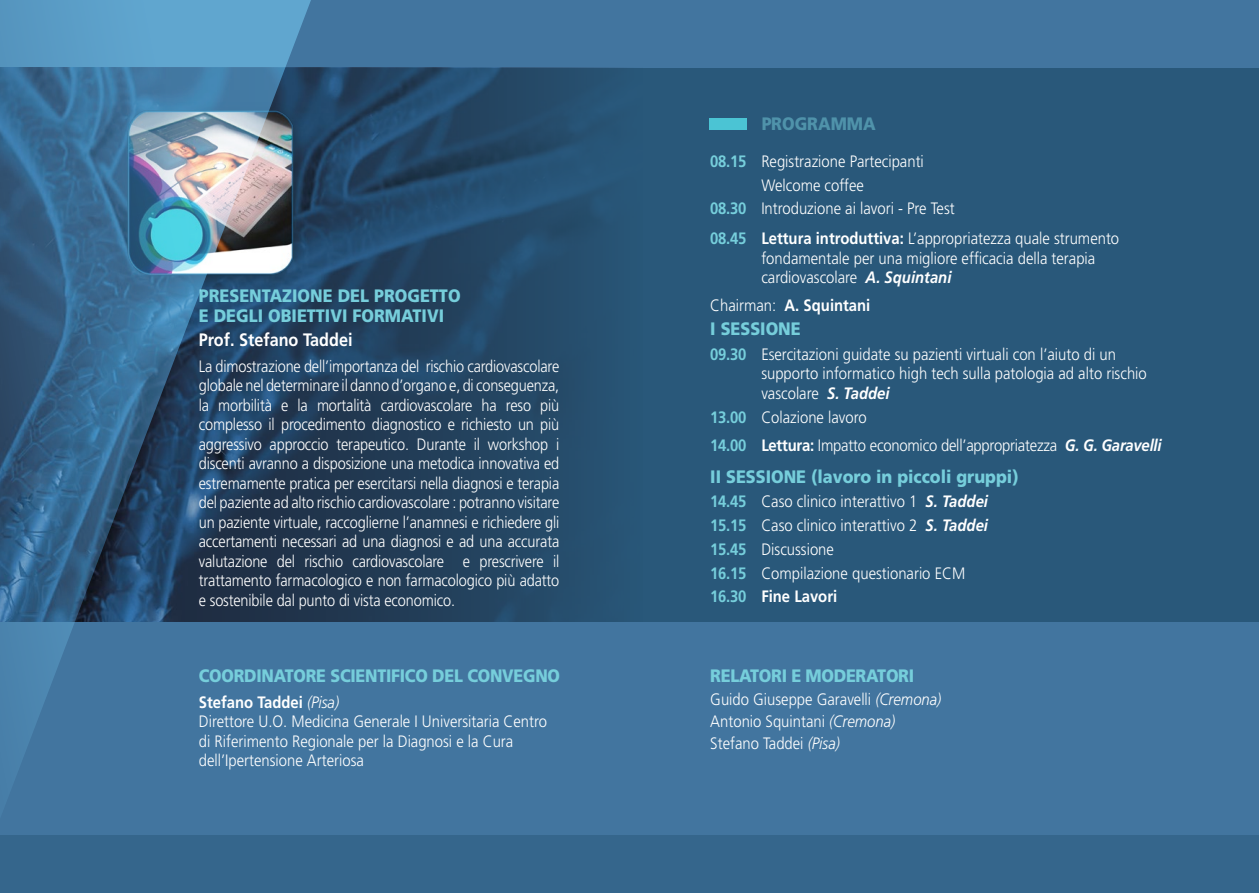
<style>
.page{position:relative;width:1259px;height:893px;background:#42759f}
.page>*{position:absolute;margin:0;border:0;box-sizing:border-box;transform-origin:0 0}
.t1{font:900 18px/19.5px "Frutiger";color:#76cedb;scale:.9 1}
.t2{font:900 18px "Frutiger";color:#76cedb;scale:.89 1}
.t3{font:700 18px "Frutiger";color:#fff;scale:.9 1}
.t4{font:300 16.5px/19.5px "Frutiger";color:#fff;scale:.9 1}
.t5{font:300 16.5px/19.5px "Frutiger";color:#fff;text-align:justify;scale:.88 1}
.t6{font:700 16.5px "Frutiger";color:#fff;scale:.9 1}
.s1{font-weight:700}
.s2{font-style:italic}
.s3{font-weight:700;color:#76cedb}
.s4{font-weight:700;font-style:italic}
.s5{font-weight:300}
</style>
<div class="page">
<div style="left:0;top:68px;width:1259px;height:553px;background:#29587a"></div>
<div style="left:0;top:836px;width:1259px;height:57px;background:#35668c"></div>
<img style="left:317px;top:68px;width:285px;height:553px">
<svg style="left:0;top:0;width:317px;height:836px"></svg>
<div style="left:709px;top:118px;width:38px;height:12px;background:#4bc4d4"></div>
<p class="t1" style="left:199px;top:286px;width:292px">PRESENTAZIONE DEL PROGETTO<br>E DEGLI OBIETTIVI FORMATIVI</p>
<p class="t3" style="left:199px;top:329px;width:172px">Prof. Stefano Taddei</p>
<p class="t5" style="left:199px;top:356px;width:411px">La dimostrazione dell’importanza del rischio cardiovascolare globale nel determinare il danno d’organo e, di conseguenza, la morbilità e la mortalità cardiovascolare ha reso più complesso il procedimento diagnostico e richiesto un più aggressivo approccio terapeutico. Durante il workshop i discenti avranno a disposizione una metodica innovativa ed estremamente pratica per esercitarsi nella diagnosi e terapia del paziente ad alto rischio cardiovascolare : potranno visitare un paziente virtuale, raccoglierne l’anamnesi e richiedere gli accertamenti necessari ad una diagnosi e ad una accurata valutazione del rischio cardiovascolare e prescrivere il trattamento farmacologico e non farmacologico più adatto e sostenibile dal punto di vista economico.</p>
<p class="t2" style="left:199px;top:664px;width:25px">COORDINATORE</p>
<p class="t2" style="left:330px;top:664px;width:32px">SCIENTIFI</p>
<p class="t2" style="left:405px;top:664px;width:43px">CO DEL</p>
<p class="t2" style="left:467px;top:664px;width:106px">CONVEGNO</p>
<p class="t4" style="left:199px;top:692px;width:388px"><span class="s1">Stefano Taddei</span> <span class="s2">(Pisa)<br></span>Direttore U.O. Medicina Generale I Universitaria Centro di Riferimento Regionale per la Diagnosi e la Cura dell’Ipertensione Arteriosa</p>
<p class="t1" style="left:761px;top:114px;width:129px">PROGRAMMA</p>
<p class="t4" style="left:710px;top:151px;width:239px"><span class="s3">08.15</span> Registrazione Partecipanti</p>
<p class="t4" style="left:761px;top:175px;width:115px">Welcome coffee</p>
<p class="t4" style="left:710px;top:199px;width:273px"><span class="s3">08.30</span> Introduzione ai lavori - Pre Test</p>
<p class="t4" style="left:761px;top:229px;width:399px;text-indent:-51px"><span class="s3">08.45</span> <span class="s1">Lettura introduttiva:</span> L’appropriatezza quale strumento fondamentale per una migliore efficacia della terapia cardiovascolare <span class="s4">A. Squintani</span></p>
<p class="t6" style="left:710px;top:296px;width:179px"><span class="s5">Chairman:</span> A. Squintani</p>
<p class="t1" style="left:710px;top:319px;width:24px">I SESSIONE</p>
<p class="t4" style="left:761px;top:344px;width:430px;text-indent:-51px"><span class="s3">09.30</span> Esercitazioni guidate su pazienti virtuali con l’aiuto di un supporto informatico high tech sulla patologia ad alto rischio vascolare <span class="s4">S. Taddei</span></p>
<p class="t4" style="left:710px;top:403px;width:503px;line-height:28px"><span class="s3">13.00</span> Colazione lavoro<br><span class="s3">14.00</span> <span class="s1">Lettura:</span> Impatto economico dell’appropriatezza <span class="s4">G. G. Garavelli</span></p>
<p class="t1" style="left:710px;top:466px;width:30px">II SESSIONE</p>
<p class="t1" style="left:811px;top:466px;width:232px">(LAVORO IN PICCOLI GRUPPI)</p>
<p class="t4" style="left:710px;top:490px;width:310px;line-height:23.7px"><span class="s3">14.45</span> Caso clinico interattivo 1 <span class="s4">S. Taddei<br></span><span class="s3">15.15</span> Caso clinico interattivo 2 <span class="s4">S. Taddei<br></span><span class="s3">15.45</span> Discussione<br><span class="s3">16.15</span> Compilazione questionario ECM<br><span class="s3">16.30</span> <span class="s1">Fine Lavori</span></p>
<p class="t1" style="left:710px;top:665px;width:12px">RELATORI</p>
<p class="t1" style="left:791px;top:665px;width:29px">E MODERATORI</p>
<p class="t4" style="left:710px;top:689px;width:258px;line-height:21.6px">Guido Giuseppe Garavelli <span class="s2">(Cremona)<br></span>Antonio Squintani <span class="s2">(Cremona)<br></span>Stefano Taddei <span class="s2">(Pisa)</span></p>
</div>
